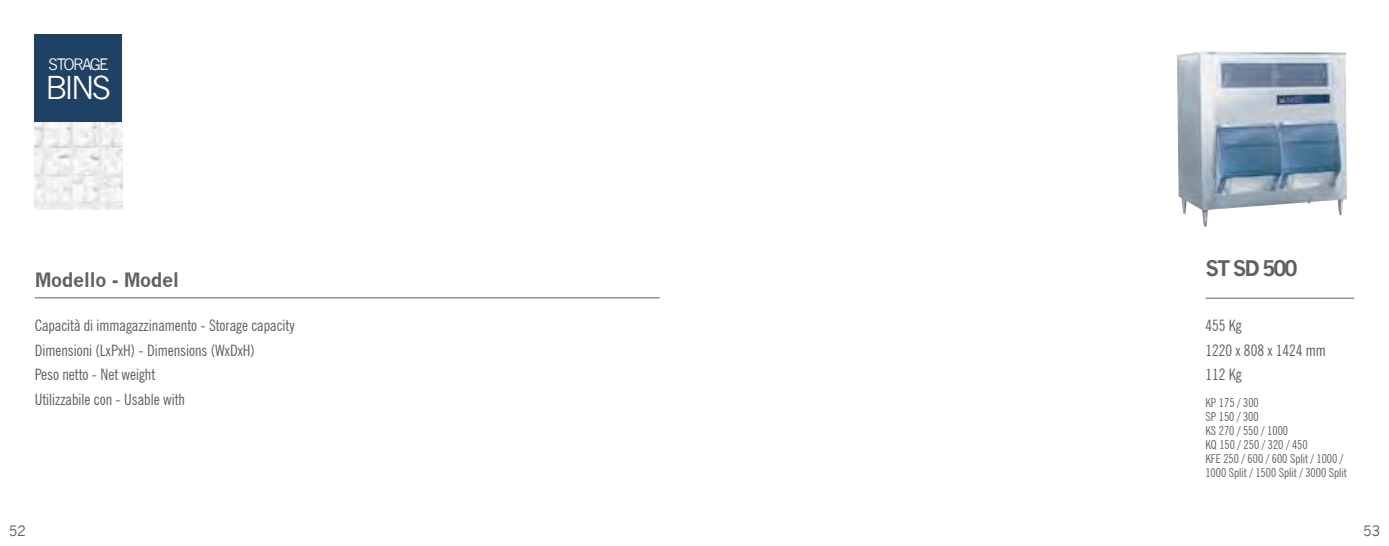
<style>
.page{position:relative;width:1389px;height:546px;background:#fff}
.page>*{position:absolute;margin:0;border:0;box-sizing:border-box;transform-origin:0 0}
.t1{font:30.8px "News Gothic";color:#fff}
.t2{font:700 21px "News Gothic";letter-spacing:-.1em;color:#5f6062}
.t3{font:700 19.25px "News Gothic";letter-spacing:-.025em;color:#5f6062}
.t4{font:condensed 15.75px/24.5px "News Gothic BT";color:#5f6062}
.t5{font:15.4px "News Gothic";letter-spacing:-.1em;color:#fff}
.t6{font:14px "News Gothic";color:#5f6062}
.t7{font:condensed 12.25px/14px "News Gothic BT";color:#5f6062}
</style>
<div class="page">
<hr style="left:35px;top:297px;width:625px;height:1px;background:#5f6062">
<div style="left:35px;top:35px;width:87px;height:87px;background:#1e4164"></div>
<hr style="left:1205px;top:298px;width:149px;height:1px;background:#5f6062">
<img style="left:1177px;top:51px;width:170px;height:176px">
<img style="left:35px;top:122px;width:87px;height:87px">
<p class="t5" style="left:48px;top:55px;width:62px">STORAGE</p>
<h1 class="t1" style="left:46px;top:70px;width:67px">BINS</h1>
<p class="t3" style="left:35px;top:268px;width:146px">Modello - Model</p>
<p class="t4" style="left:35px;top:313px;width:262px">Capacità di immagazzinamento - Storage capacity Dimensioni (LxPxH) - Dimensions (WxDxH)<br>Peso netto - Net weight<br>Utilizzabile con - Usable with</p>
<h2 class="t2" style="left:1205px;top:255px;width:94px">ST SD 500</h2>
<p class="t4" style="left:1205px;top:313px;width:122px">455 Kg<br>1220 x 808 x 1424 mm<br>112 Kg</p>
<p class="t7" style="left:1205px;top:395px;width:143px">KP 175 / 300<br>SP 150 / 300<br>KS 270 / 550 / 1000<br>KQ 150 / 250 / 320 / 450<br>KFE 250 / 600 / 600 Split / 1000 /<br>1000 Split / 1500 Split / 3000 Split</p>
<p class="t6" style="left:9px;top:523px;width:19px">52</p>
<p class="t6" style="left:1363px;top:523px;width:19px">53</p>
</div>
